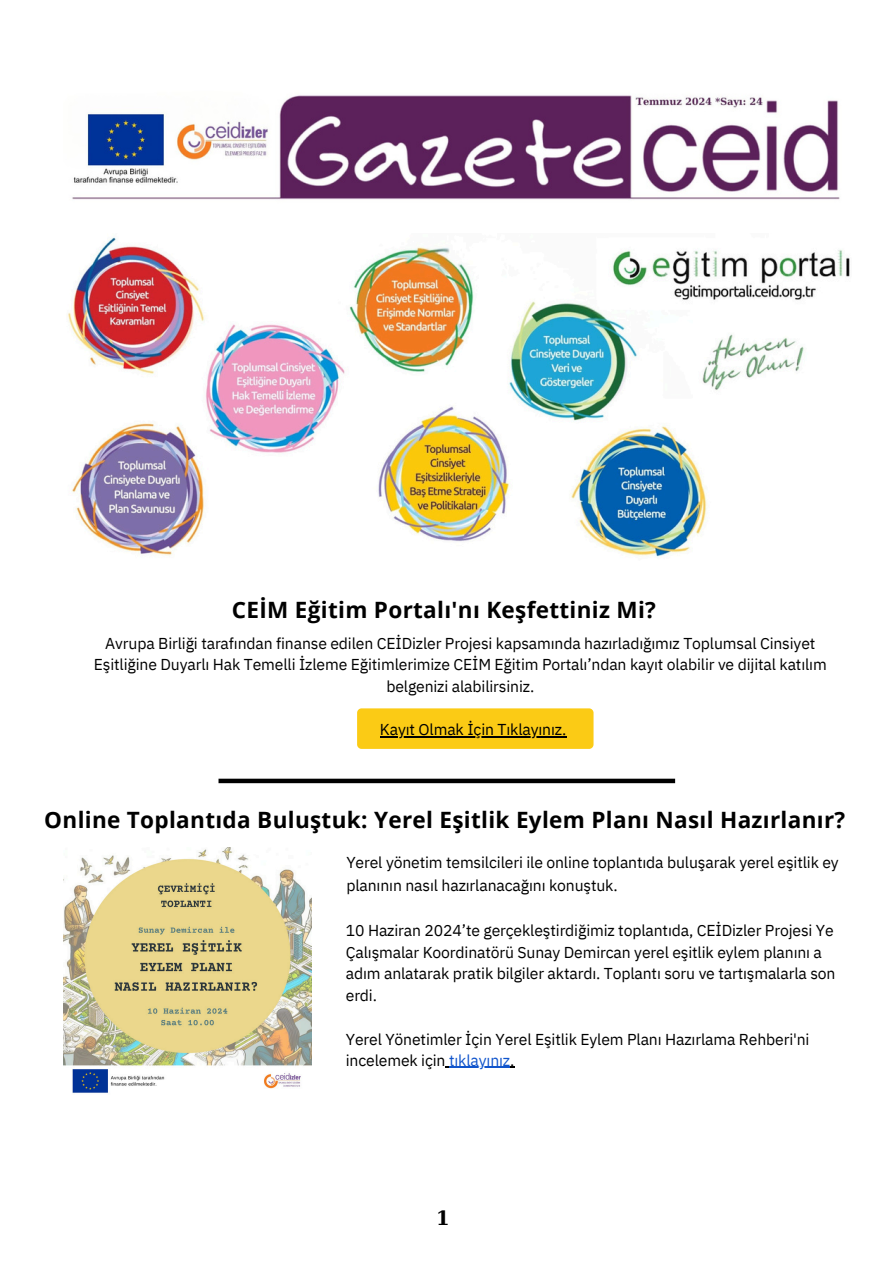
<style>
.page{position:relative;width:894px;height:1264px;background:#fff}
.page>*{position:absolute;margin:0;border:0;box-sizing:border-box;transform-origin:0 0}
.t1{font:700 22.5px "Open Sans";letter-spacing:.015em;color:#000}
.t2{font:700 19.5px "DejaVu Serif";color:#000}
.t3{font:15.75px/21.3px "IBM Plex Sans";letter-spacing:-.01em;color:#000}
.s1{color:#15c}
</style>
<div class="page">
<img style="left:72px;top:95px;width:768px;height:105px">
<img style="left:68px;top:237px;width:782px;height:320px">
<svg style="left:357px;top:708px;width:236px;height:41px;background:#f6c817"></svg>
<hr style="left:380px;top:736px;width:186px;height:1px;background:#000">
<img style="left:64px;top:847px;width:247px;height:246px">
<hr style="left:449px;top:1066px;width:61px;height:1px;background:#15c">
<div style="left:218px;top:778px;width:457px;height:5px;background:#000"></div>
<h1 class="t1" style="left:232px;top:593px;width:425px">CEİM Eğitim Portalı'nı Keşfettiniz Mi?</h1>
<h1 class="t3" style="left:94px;top:632px;width:734px;text-align:center">Avrupa Birliği tarafından finanse edilen CEİDizler Projesi kapsamında hazırladığımız Toplumsal Cinsiyet<br>Eşitliğine Duyarlı Hak Temelli İzleme Eğitimlerimize CEİM Eğitim Portalı’ndan kayıt olabilir ve dijital katılım belgenizi alabilirsiniz.</h1>
<p class="t3" style="left:380px;top:719px;width:188px">Kayıt Olmak İçin Tıklayınız.</p>
<p class="t1" style="left:44px;top:804px;width:802px">Online Toplantıda Buluştuk: Yerel Eşitlik Eylem Planı Nasıl Hazırlanır?</p>
<p class="t3" style="left:346px;top:850px;width:493px;line-height:22.5px">Yerel yönetim temsilcileri ile online toplantıda buluşarak yerel eşitlik ey planının nasıl hazırlanacağını konuştuk.</p>
<p class="t3" style="left:346px;top:919px;width:491px">10 Haziran 2024’te gerçekleştirdiğimiz toplantıda, CEİDizler Projesi Ye Çalışmalar Koordinatörü Sunay Demircan yerel eşitlik eylem planını a adım anlatarak pratik bilgiler aktardı. Toplantı soru ve tartışmalarla son erdi.</p>
<p class="t3" style="left:346px;top:1029px;width:465px;line-height:20.2px">Yerel Yönetimler İçin Yerel Eşitlik Eylem Planı Hazırlama Rehberi'ni incelemek için <span class="s1">tıklayınız</span>.</p>
<p class="t2" style="left:436px;top:1206px;width:15px">1</p>
</div>
